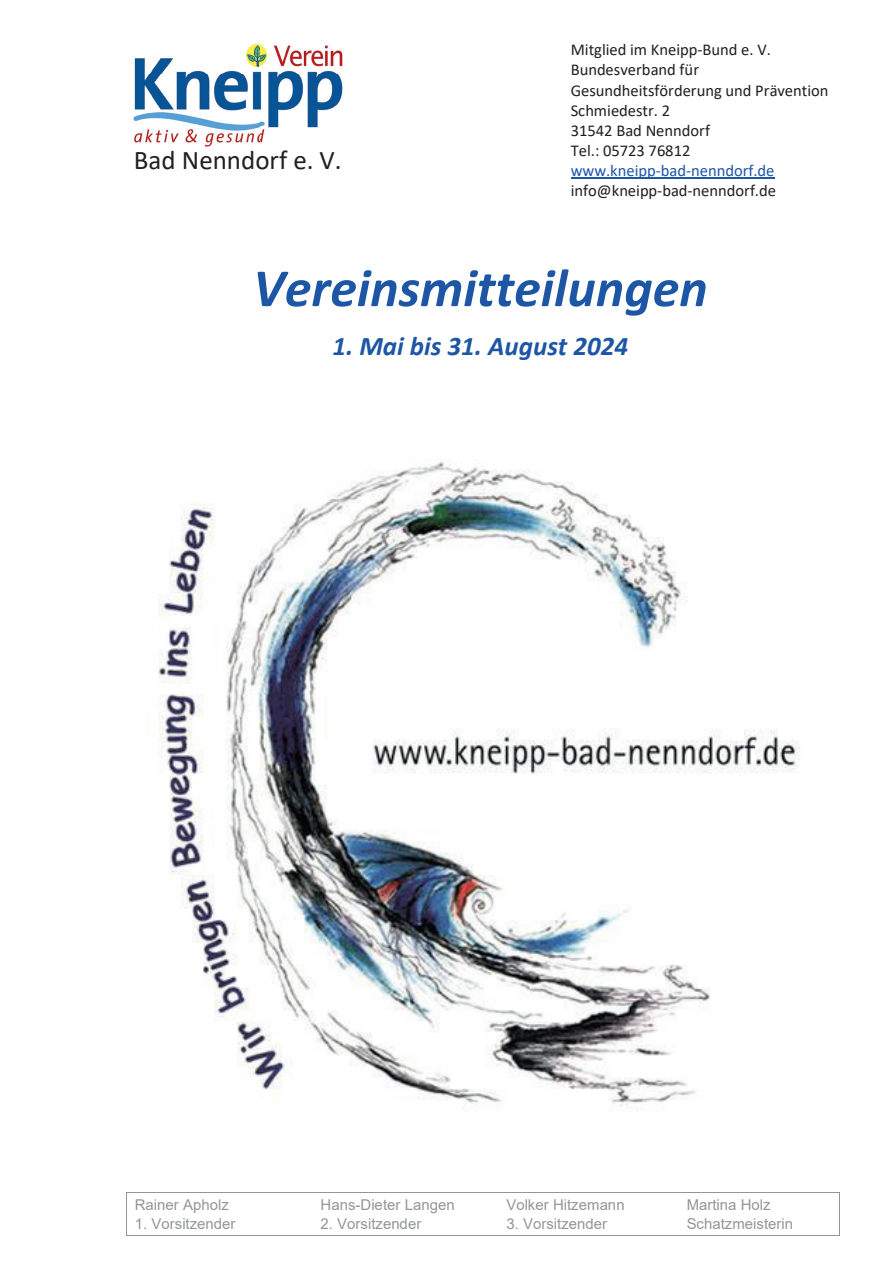
<style>
.page{position:relative;width:893px;height:1263px;background:#fff}
.page>*{position:absolute;margin:0;border:0;box-sizing:border-box;transform-origin:0 0}
.t1{font:italic 700 54px "Calibri";color:#1e56a6}
.t2{font:italic 700 27px "Calibri";color:#1e56a6}
.t3{font:27px "Calibri";color:#231f20}
.t4{font:16.5px/20.1px "Calibri";color:#231f20}
.t5{font:16.5px "Calibri";color:#1e56a6}
.t6{font:15px/19.6px "Arial";color:#939598}
</style>
<div class="page">
<img style="left:158px;top:462px;width:642px;height:649px">
<hr style="left:571px;top:178px;width:203px;height:1px;background:#1e56a6">
<hr style="left:127px;top:1192px;width:186px;height:1px;background:#939598">
<hr style="left:313px;top:1192px;width:185px;height:1px;background:#939598">
<hr style="left:499px;top:1192px;width:180px;height:1px;background:#939598">
<hr style="left:679px;top:1192px;width:160px;height:1px;background:#939598">
<hr style="left:126px;top:1192px;width:1px;height:43px;background:#939598">
<hr style="left:127px;top:1235px;width:186px;height:1px;background:#939598">
<hr style="left:312px;top:1235px;width:186px;height:1px;background:#939598">
<hr style="left:498px;top:1235px;width:181px;height:1px;background:#939598">
<hr style="left:678px;top:1235px;width:161px;height:1px;background:#939598">
<hr style="left:839px;top:1192px;width:1px;height:43px;background:#939598">
<img style="left:133px;top:43px;width:210px;height:104px">
<h2 class="t3" style="left:134px;top:141px;width:209px">Bad Nenndorf e. V.</h2>
<p class="t4" style="left:571px;top:39px;width:259px">Mitglied im Kneipp-Bund e. V.<br>Bundesverband für<br>Gesundheitsförderung und Prävention<br>Schmiedestr. 2<br>31542 Bad Nenndorf<br>Tel.: 05723 76812</p>
<p class="t5" style="left:571px;top:159px;width:205px">www.kneipp-bad-nenndorf.de</p>
<p class="t4" style="left:571px;top:180px;width:207px">info@kneipp-bad-nenndorf.de</p>
<h1 class="t1" style="left:253px;top:250px;width:456px">Vereinsmitteilungen</h1>
<h2 class="t2" style="left:332px;top:327px;width:297px">1. Mai bis 31. August 2024</h2>
<p class="t6" style="left:135px;top:1195px;width:95px">Rainer Apholz</p>
<p class="t6" style="left:135px;top:1214px;width:102px">1. Vorsitzender</p>
<p class="t6" style="left:321px;top:1195px;width:136px">Hans-Dieter Langen</p>
<p class="t6" style="left:321px;top:1214px;width:102px">2. Vorsitzender</p>
<p class="t6" style="left:506px;top:1195px;width:120px">Volker Hitzemann</p>
<p class="t6" style="left:506px;top:1214px;width:102px">3. Vorsitzender</p>
<p class="t6" style="left:687px;top:1195px;width:108px">Martina Holz<br>Schatzmeisterin</p>
</div>
